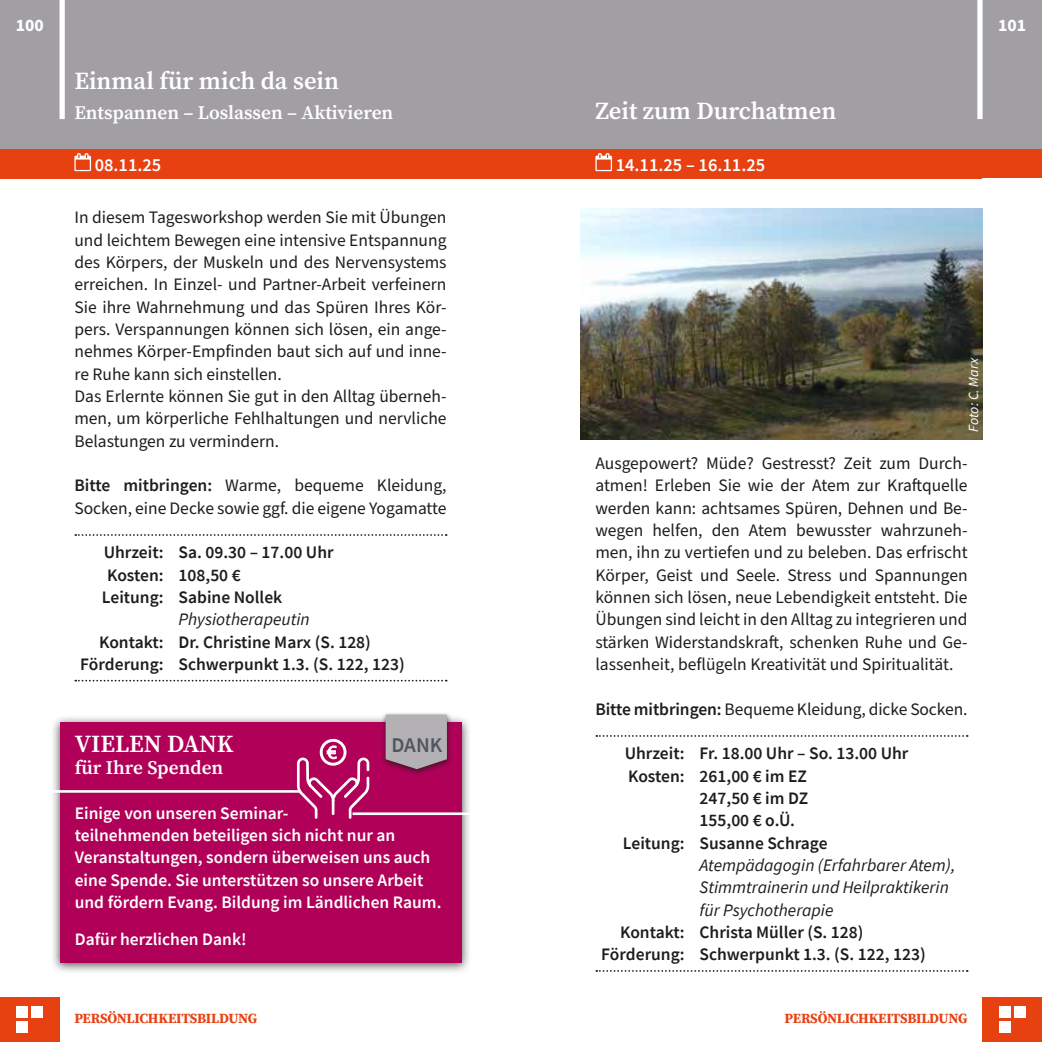
<style>
.page{position:relative;width:1042px;height:1042px;background:#fff}
.page>*{position:absolute;margin:0;border:0;box-sizing:border-box;transform-origin:0 0}
.t1{font:600 24.5px "Source Serif Pro";color:#fff}
.t2{font:600 21px "Source Sans Pro";color:#51565e}
.t3{font:600 19.25px "Source Serif Pro";color:#fff}
.t4{font:600 18.38px "Source Sans Pro";color:#fff}
.t5{font:17.5px/22.4px "Source Sans Pro";color:#1d1d1b}
.t6{font:600 17.5px/22.4px "Source Sans Pro";color:#1d1d1b}
.t7{font:600 17.5px/22.4px "Source Sans Pro";color:#fff}
.t8{font:italic 17.5px/22.4px "Source Sans Pro";color:#1d1d1b}
.t9{font:700 17.5px "Source Sans Pro";color:#fff}
.t10{font:700 14px "Source Serif Pro";letter-spacing:-.02em;color:#e74011}
.t11{font:italic 14px "Source Sans Pro";color:#fff}
.s1{font-weight:600}
</style>
<div class="page">
<div style="left:0;top:0;width:1042px;height:149px;background:#a29fa4"></div>
<div style="left:60px;top:0;width:5px;height:119px;background:#fff"></div>
<div style="left:977px;top:0;width:5px;height:119px;background:#fff"></div>
<div style="left:521px;top:149px;width:521px;height:30px;background:#e74011"></div>
<div style="left:0;top:149px;width:521px;height:30px;background:#e74011"></div>
<div style="left:0;top:997px;width:60px;height:45px;background:#e74011"></div>
<div style="left:982px;top:997px;width:60px;height:45px;background:#e74011"></div>
<div style="left:32px;top:1006px;width:11px;height:12px;background:#fff"></div>
<div style="left:17px;top:1006px;width:11px;height:12px;background:#fff"></div>
<div style="left:17px;top:1021px;width:11px;height:11px;background:#fff"></div>
<div style="left:1014px;top:1006px;width:11px;height:12px;background:#fff"></div>
<div style="left:999px;top:1006px;width:11px;height:12px;background:#fff"></div>
<div style="left:999px;top:1021px;width:11px;height:11px;background:#fff"></div>
<svg style="left:596px;top:735px;width:371px;height:2px"></svg>
<svg style="left:596px;top:970px;width:371px;height:2px"></svg>
<svg style="left:595px;top:153px;width:17px;height:18px"></svg>
<svg style="left:75px;top:534px;width:372px;height:2px"></svg>
<svg style="left:75px;top:680px;width:372px;height:1px"></svg>
<svg style="left:74px;top:153px;width:17px;height:18px"></svg>
<div style="left:50px;top:715px;width:421px;height:259px;background:#1d1d1b;opacity:.75"></div>
<div style="left:60px;top:722px;width:402px;height:240px;background:#b10058"></div>
<div style="left:380px;top:711px;width:72px;height:65px;background:#1d1d1b;opacity:.75"></div>
<svg style="left:386px;top:714px;width:61px;height:55px;background:#afa2ab"></svg>
<hr style="left:352px;top:812px;width:136px;height:3px;background:#fff">
<hr style="left:0;top:790px;width:301px;height:3px;background:#fff">
<svg style="left:297px;top:739px;width:72px;height:80px"></svg>
<img style="left:580px;top:208px;width:402px;height:231px">
<p class="t9" style="left:16px;top:14px;width:29px">100</p>
<p class="t9" style="left:998px;top:14px;width:29px">101</p>
<h1 class="t1" style="left:74px;top:64px;width:266px">Einmal für mich da sein</h1>
<p class="t3" style="left:74px;top:100px;width:320px">Entspannen – Loslassen – Aktivieren</p>
<p class="t4" style="left:95px;top:153px;width:68px">08.11.25</p>
<p class="t5" style="left:74px;top:207px;width:374px">In diesem Tagesworkshop werden Sie mit Übungen und leichtem Bewegen eine intensive Entspannung des Körpers, der Muskeln und des Nervensystems erreichen. In Einzel- und Partner-Arbeit verfeinern Sie ihre Wahrnehmung und das Spüren Ihres Kör&shy;pers. Verspannungen können sich lösen, ein ange&shy;nehmes Körper-Empfinden baut sich auf und inne&shy;re Ruhe kann sich einstellen.<br>Das Erlernte können Sie gut in den Alltag überneh&shy;men, um körperliche Fehlhaltungen und nervliche Belastungen zu vermindern.</p>
<p class="t5" style="left:74px;top:475px;width:374px"><span class="s1">Bitte mitbringen:</span> Warme, bequeme Kleidung,<br>Socken, eine Decke sowie ggf. die eigene Yogamatte</p>
<p class="t6" style="left:104px;top:541px;width:231px">Uhrzeit: Sa. 09.30 – 17.00 Uhr</p>
<p class="t6" style="left:107px;top:563px;width:135px">Kosten: 108,50 €</p>
<p class="t6" style="left:102px;top:586px;width:182px">Leitung: Sabine Nollek</p>
<p class="t8" style="left:179px;top:608px;width:133px">Physiotherapeutin</p>
<p class="t6" style="left:80px;top:630px;width:326px;text-indent:19px">Kontakt: Dr. Christine Marx (S. 128)<br>Förderung: Schwerpunkt 1.3. (S. 122, 123)</p>
<h1 class="t1" style="left:75px;top:727px;width:160px">VIELEN DANK</h1>
<p class="t3" style="left:75px;top:754px;width:150px">für Ihre Spenden</p>
<p class="t2" style="left:391px;top:731px;width:52px">DANK</p>
<p class="t7" style="left:75px;top:801px;width:368px">Einige von unseren Seminar-<br>teilnehmenden beteiligen sich nicht nur an Veranstaltungen, sondern überweisen uns auch eine Spende. Sie unterstützen so unsere Arbeit und fördern Evang. Bildung im Ländlichen Raum.</p>
<p class="t7" style="left:75px;top:928px;width:173px">Dafür herzlichen Dank!</p>
<h1 class="t1" style="left:595px;top:94px;width:242px">Zeit zum Durchatmen</h1>
<p class="t4" style="left:616px;top:153px;width:151px">14.11.25 – 16.11.25</p>
<p class="t11" style="left:964px;top:432px;width:76px;rotate:-90deg">Foto: C. Marx</p>
<p class="t5" style="left:595px;top:452px;width:374px;text-align:justify">Ausgepowert? Müde? Gestresst? Zeit zum Durch&shy;atmen! Erleben Sie wie der Atem zur Kraftquelle werden kann: achtsames Spüren, Dehnen und Be&shy;wegen helfen, den Atem bewusster wahrzuneh&shy;men, ihn zu vertiefen und zu beleben. Das erfrischt Körper, Geist und Seele. Stress und Spannungen können sich lösen, neue Lebendigkeit entsteht. Die Übungen sind leicht in den Alltag zu integrieren und stärken Widerstandskraft, schenken Ruhe und Ge&shy;lassenheit, beflügeln Kreativität und Spiritualität.</p>
<p class="t5" style="left:595px;top:698px;width:374px"><span class="s1">Bitte mitbringen:</span> Bequeme Kleidung, dicke Socken.</p>
<p class="t6" style="left:625px;top:742px;width:285px">Uhrzeit: Fr. 18.00 Uhr – So. 13.00 Uhr</p>
<p class="t6" style="left:628px;top:764px;width:180px">Kosten: 261,00 € im EZ</p>
<p class="t6" style="left:699px;top:787px;width:110px">247,50 € im DZ</p>
<p class="t6" style="left:699px;top:809px;width:97px">155,00 € o.Ü.</p>
<p class="t6" style="left:623px;top:831px;width:206px">Leitung: Susanne Schrage</p>
<p class="t8" style="left:699px;top:854px;width:257px">Atempädagogin (Erfahrbarer Atem),<br>Stimmtrainerin und Heilpraktikerin für Psychotherapie</p>
<p class="t6" style="left:601px;top:920px;width:326px;text-indent:19px">Kontakt: Christa Müller (S. 128)<br>Förderung: Schwerpunkt 1.3. (S. 122, 123)</p>
<p class="t10" style="left:74px;top:1008px;width:184px">PERSÖNLICHKEITSBILDUNG</p>
<p class="t10" style="left:784px;top:1008px;width:184px">PERSÖNLICHKEITSBILDUNG</p>
</div>
